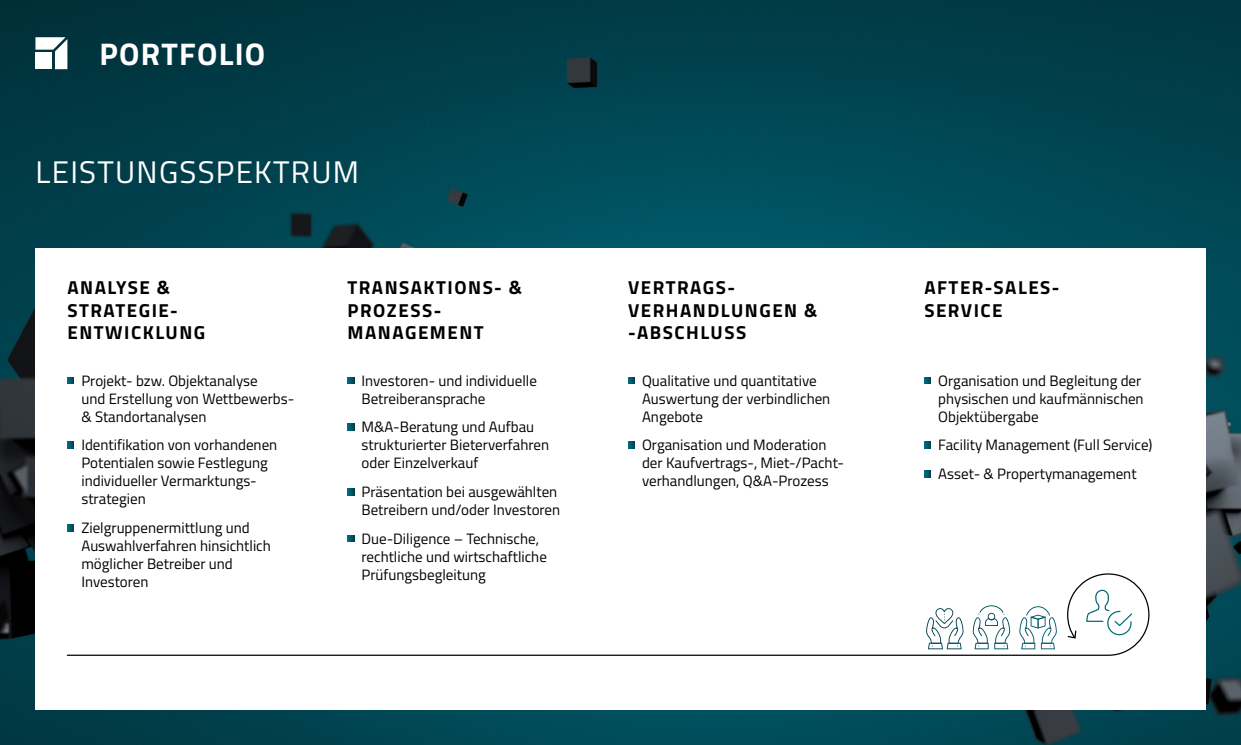
<style>
.page{position:relative;width:1241px;height:745px;background:#fff}
.page>*{position:absolute;margin:0;border:0;box-sizing:border-box;transform-origin:0 0}
.t1{font:31.25px "Titillium";letter-spacing:.04em;color:#fff}
.t2{font:700 31.25px "Titillium";letter-spacing:.04em;color:#fff}
.t3{font:700 18.75px/22.5px "Titillium";letter-spacing:.08em;color:#000}
.t4{font:15px/18px "Titillium";color:#000}
</style>
<div class="page">
<img style="left:0;top:0;width:1240px;height:744px">
<svg style="left:35px;top:37px;width:32px;height:32px"></svg>
<div style="left:35px;top:52px;width:17px;height:17px;background:#fff"></div>
<div style="left:35px;top:248px;width:1170px;height:461px;background:#fff"></div>
<svg style="left:67px;top:377px;width:7px;height:6px"></svg>
<svg style="left:67px;top:441px;width:7px;height:7px"></svg>
<svg style="left:67px;top:524px;width:7px;height:6px"></svg>
<svg style="left:347px;top:377px;width:7px;height:6px"></svg>
<svg style="left:347px;top:423px;width:7px;height:7px"></svg>
<svg style="left:347px;top:488px;width:7px;height:6px"></svg>
<svg style="left:347px;top:535px;width:7px;height:6px"></svg>
<svg style="left:628px;top:377px;width:6px;height:6px"></svg>
<svg style="left:628px;top:441px;width:6px;height:7px"></svg>
<svg style="left:924px;top:377px;width:6px;height:6px"></svg>
<svg style="left:924px;top:441px;width:6px;height:7px"></svg>
<svg style="left:924px;top:470px;width:6px;height:6px"></svg>
<svg style="left:66px;top:573px;width:1083px;height:83px"></svg>
<svg style="left:1066px;top:629px;width:10px;height:10px"></svg>
<svg style="left:1085px;top:589px;width:47px;height:46px"></svg>
<svg style="left:925px;top:607px;width:38px;height:42px"></svg>
<svg style="left:972px;top:605px;width:38px;height:44px"></svg>
<svg style="left:1018px;top:606px;width:38px;height:43px"></svg>
<h1 class="t2" style="left:99px;top:30px;width:167px">PORTFOLIO</h1>
<h1 class="t1" style="left:36px;top:149px;width:325px">LEISTUNGSSPEKTRUM</h1>
<p class="t3" style="left:67px;top:275px;width:139px">ANALYSE &amp;<br>STRATEGIE-<br>ENTWICKLUNG</p>
<p class="t4" style="left:81px;top:370px;width:214px">Projekt- bzw. Objektanalyse<br>und Erstellung von Wettbewerbs-&amp; Standortanalysen</p>
<p class="t4" style="left:81px;top:435px;width:197px">Identifikation von vorhandenen<br>Potentialen sowie Festlegung individueller Vermarktungs&shy;strategien</p>
<p class="t4" style="left:81px;top:517px;width:191px">Zielgruppenermittlung und<br>Auswahlverfahren hinsichtlich möglicher Betreiber und<br>Investoren</p>
<p class="t3" style="left:347px;top:275px;width:176px">TRANSAKTIONS- &amp;<br>PROZESS-<br>MANAGEMENT</p>
<p class="t4" style="left:361px;top:370px;width:177px">Investoren- und individuelle<br>Betreiberansprache</p>
<p class="t4" style="left:361px;top:417px;width:189px">M&amp;A-Beratung und Aufbau strukturierter Bieterverfahren oder Einzelverkauf</p>
<p class="t4" style="left:361px;top:481px;width:200px">Präsentation bei ausgewählten<br>Betreibern und/oder Investoren</p>
<p class="t4" style="left:361px;top:528px;width:187px">Due-Diligence – Technische, rechtliche und wirtschaftliche<br>Prüfungsbegleitung</p>
<p class="t3" style="left:628px;top:275px;width:191px">VERTRAGS-<br>VERHANDLUNGEN &amp; -ABSCHLUSS</p>
<p class="t4" style="left:642px;top:370px;width:190px">Qualitative und quantitative<br>Auswertung der verbindlichen<br>Angebote</p>
<p class="t4" style="left:642px;top:435px;width:201px">Organisation und Moderation der Kaufvertrags-, Miet-/Pacht&shy;verhandlungen, Q&amp;A-Prozess</p>
<p class="t3" style="left:924px;top:275px;width:137px">AFTER-SALES-<br>SERVICE</p>
<p class="t4" style="left:938px;top:370px;width:207px">Organisation und Begleitung der physischen und kaufmännischen<br>Objektübergabe</p>
<p class="t4" style="left:938px;top:429px;width:216px;line-height:28.6px">Facility Management (Full Service)<br>Asset- &amp; Propertymanagement</p>
</div>
